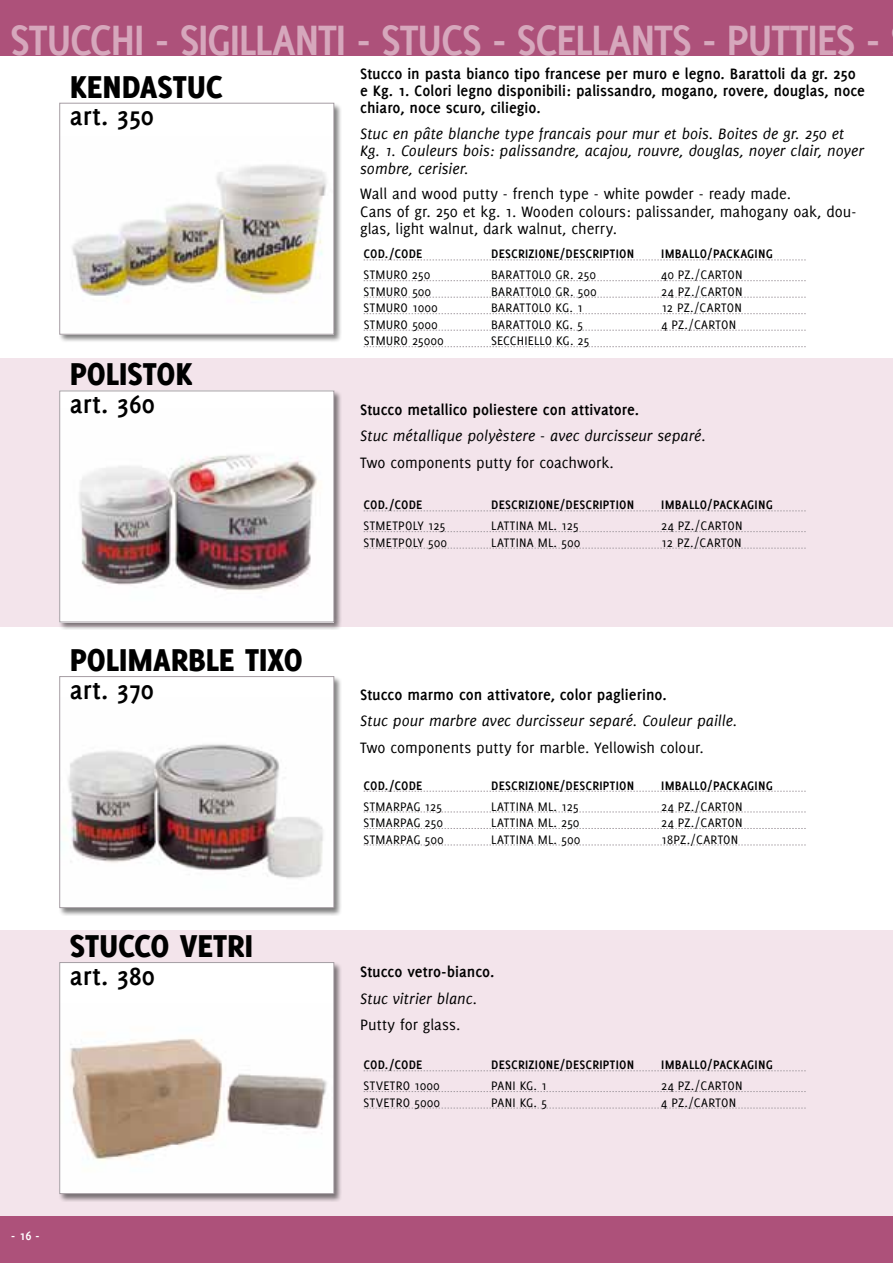
<style>
.page{position:relative;width:893px;height:1263px;background:#fff}
.page>*{position:absolute;margin:0;border:0;box-sizing:border-box;transform-origin:0 0}
.t1{font:700 46.5px "Delicious";letter-spacing:-.04em;color:#d6a7bc}
.t2{font:800 34.65px "Delicious";color:#000}
.t3{font:700 27.75px "Delicious";color:#000}
.t4{font:italic 16.5px/26.5px "Delicious";color:#000}
.t5{font:700 16.5px/17.2px "Delicious";color:#000}
.t6{font:16.5px/17.2px "Delicious";color:#000}
.t7{font:13.5px "Delicious";letter-spacing:.015em;color:#000}
.t8{font:700 13.5px "Delicious";letter-spacing:.015em;color:#000}
.t9{font:13.5px "Delicious";letter-spacing:.035em;color:#000}
.t10{font:700 13.5px "Delicious";color:#fff}
.s1{font-weight:700;font-style:normal}
.s2{font-style:normal}
.s3{font-weight:400;font-style:italic}
.s4{font-weight:400}
</style>
<div class="page">
<hr style="left:892px;top:72px;width:1px;height:269px;background:#f3e4eb">
<div style="left:0;top:358px;width:893px;height:269px;background:#f3e4eb"></div>
<hr style="left:892px;top:644px;width:1px;height:269px;background:#f3e4eb">
<div style="left:0;top:930px;width:893px;height:286px;background:#f3e4eb"></div>
<div style="left:0;top:1216px;width:893px;height:47px;background:#ad517a"></div>
<div style="left:0;top:0;width:893px;height:55px;background:#ad517a"></div>
<div style="left:58px;top:102px;width:284px;height:241px;background:#000;opacity:.5"></div>
<div style="left:60px;top:103px;width:274px;height:231px;background:#fff"></div>
<img style="left:72px;top:165px;width:255px;height:135px">
<div style="left:60px;top:103px;width:274px;height:231px;border:1px solid #a59da3"></div>
<div style="left:58px;top:389px;width:284px;height:241px;background:#000;opacity:.5"></div>
<div style="left:60px;top:391px;width:274px;height:231px;background:#fff"></div>
<img style="left:79px;top:455px;width:238px;height:136px">
<div style="left:60px;top:391px;width:274px;height:231px;border:1px solid #a59da3"></div>
<div style="left:58px;top:961px;width:284px;height:241px;background:#000;opacity:.5"></div>
<div style="left:60px;top:962px;width:274px;height:231px;background:#fff"></div>
<img style="left:69px;top:1039px;width:258px;height:122px">
<div style="left:60px;top:962px;width:274px;height:232px;border:1px solid #a59da3"></div>
<div style="left:58px;top:675px;width:284px;height:241px;background:#000;opacity:.5"></div>
<div style="left:60px;top:676px;width:274px;height:232px;background:#fff"></div>
<img style="left:68px;top:744px;width:255px;height:135px">
<div style="left:60px;top:676px;width:274px;height:232px;border:1px solid #a59da3"></div>
<svg style="left:364px;top:260px;width:442px;height:1px"></svg>
<svg style="left:364px;top:280px;width:442px;height:1px"></svg>
<svg style="left:364px;top:297px;width:442px;height:1px"></svg>
<svg style="left:364px;top:313px;width:442px;height:1px"></svg>
<svg style="left:364px;top:330px;width:442px;height:1px"></svg>
<svg style="left:364px;top:346px;width:442px;height:1px"></svg>
<svg style="left:364px;top:511px;width:442px;height:1px"></svg>
<svg style="left:364px;top:531px;width:442px;height:1px"></svg>
<svg style="left:364px;top:548px;width:442px;height:1px"></svg>
<svg style="left:364px;top:1070px;width:442px;height:1px"></svg>
<svg style="left:364px;top:1091px;width:442px;height:1px"></svg>
<svg style="left:364px;top:1108px;width:442px;height:1px"></svg>
<svg style="left:364px;top:791px;width:442px;height:1px"></svg>
<svg style="left:364px;top:812px;width:442px;height:1px"></svg>
<svg style="left:364px;top:828px;width:442px;height:1px"></svg>
<svg style="left:364px;top:845px;width:442px;height:1px"></svg>
<p class="t1" style="left:10px;top:13px;width:871px">STUCCHI - SIGILLANTI - STUCS - SCELLANTS - PUTTIES -</p>
<p class="t2" style="left:70px;top:66px;width:155px">KENDASTUC</p>
<p class="t3" style="left:70px;top:100px;width:85px">art. 350</p>
<p class="t5" style="left:360px;top:65px;width:506px">Stucco in pasta bianco tipo francese per muro e legno. Barattoli da gr. 250 e Kg. 1. Colori legno disponibili: palissandro, mogano, rovere, douglas, noce chiaro, noce scuro, ciliegio.</p>
<p class="t4" style="left:360px;top:125px;width:505px;line-height:17.2px">Stuc en pâte blanche type francais pour mur et bois. Boites de gr. 250 et<br>Kg. 1. Couleurs bois: palissandre, acajou, rouvre, douglas, noyer clair, noyer sombre, cerisier.</p>
<p class="t6" style="left:360px;top:185px;width:498px">Wall and wood putty - french type - white powder - ready made.<br>Cans of gr. 250 et kg. 1. Wooden colours: palissander, mahogany oak, dou&shy;glas, light walnut, dark walnut, cherry.</p>
<p class="t2" style="left:70px;top:354px;width:124px">POLISTOK</p>
<p class="t3" style="left:70px;top:388px;width:86px">art. 360</p>
<p class="t2" style="left:70px;top:640px;width:234px">POLIMARBLE TIXO</p>
<p class="t3" style="left:70px;top:674px;width:85px">art. 370</p>
<p class="t2" style="left:70px;top:926px;width:185px">STUCCO VETRI</p>
<p class="t3" style="left:70px;top:960px;width:86px">art. 380</p>
<p class="t10" style="left:11px;top:1228px;width:30px">- 16 -</p>
<p class="t8" style="left:364px;top:246px;width:60px">COD./COD E</p>
<p class="t8" style="left:491px;top:246px;width:145px">DESCRIZIO NE/DESCRIPTIO N</p>
<p class="t8" style="left:661px;top:246px;width:113px">I MBALLO/PACKAGING</p>
<p class="t7" style="left:364px;top:267px;width:68px">STMURO 250</p>
<p class="t7" style="left:491px;top:267px;width:106px">BARATTOLO GR. 250</p>
<p class="t7" style="left:661px;top:267px;width:83px">40 PZ./CARTON</p>
<p class="t7" style="left:364px;top:284px;width:69px">STMURO 500</p>
<p class="t7" style="left:491px;top:284px;width:107px">BARATTOLO GR. 500</p>
<p class="t7" style="left:661px;top:284px;width:83px">24 PZ./CARTON</p>
<p class="t7" style="left:364px;top:300px;width:75px">STMURO 1000</p>
<p class="t7" style="left:491px;top:300px;width:93px">BARATTOLO KG. 1</p>
<p class="t7" style="left:661px;top:300px;width:82px">12 PZ./CARTON</p>
<p class="t7" style="left:364px;top:317px;width:76px">STMURO 5000</p>
<p class="t7" style="left:491px;top:317px;width:93px">BARATTOLO KG. 5</p>
<p class="t7" style="left:661px;top:317px;width:76px">4 PZ./CARTON</p>
<p class="t7" style="left:364px;top:333px;width:81px">STMURO 25000</p>
<p class="t7" style="left:491px;top:333px;width:100px">SECCHIELLO KG. 25</p>
<p class="t4" style="left:360px;top:396px;width:347px"><span class="s1">Stucco metallico poliestere con attivatore.<br></span>Stuc métallique polyèstere - avec durcisseur separé.<br><span class="s2">Two components putty for coachwork.</span></p>
<p class="t8" style="left:364px;top:497px;width:60px">COD./COD E</p>
<p class="t8" style="left:491px;top:497px;width:145px">DESCRIZIO NE/DESCRIPTIO N</p>
<p class="t8" style="left:661px;top:497px;width:113px">I MBALLO/PACKAGING</p>
<p class="t7" style="left:364px;top:518px;width:83px">STMETPOLY 125</p>
<p class="t7" style="left:491px;top:518px;width:89px">LATTINA ML. 125</p>
<p class="t7" style="left:661px;top:518px;width:83px">24 PZ./CARTON</p>
<p class="t7" style="left:364px;top:535px;width:85px">STMETPOLY 500</p>
<p class="t7" style="left:491px;top:535px;width:90px">LATTINA ML. 500</p>
<p class="t7" style="left:661px;top:535px;width:82px">12 PZ./CARTON</p>
<p class="t4" style="left:360px;top:681px;width:379px"><span class="s1">Stucco marmo con attivatore, color paglierino.<br></span>Stuc pour marbre avec durcisseur separé. Couleur paille.<br><span class="s2">Two components putty for marble. Yellowish colour.</span></p>
<p class="t8" style="left:364px;top:778px;width:60px">COD./COD E</p>
<p class="t8" style="left:491px;top:778px;width:145px">DESCRIZIO NE/DESCRIPTIO N</p>
<p class="t8" style="left:661px;top:778px;width:113px">I MBALLO/PACKAGING</p>
<p class="t7" style="left:364px;top:798px;width:80px">STMARPAG 125</p>
<p class="t7" style="left:491px;top:798px;width:89px">LATTINA ML. 125</p>
<p class="t7" style="left:661px;top:798px;width:83px">24 PZ./CARTON</p>
<p class="t7" style="left:364px;top:815px;width:81px">STMARPAG 250</p>
<p class="t7" style="left:491px;top:815px;width:90px">LATTINA ML. 250</p>
<p class="t7" style="left:661px;top:815px;width:83px">24 PZ./CARTON</p>
<p class="t7" style="left:364px;top:831px;width:81px">STMARPAG 500</p>
<p class="t7" style="left:491px;top:831px;width:90px">LATTINA ML. 500</p>
<p class="t7" style="left:661px;top:831px;width:79px">18PZ./CARTON</p>
<p class="t5" style="left:360px;top:958px;width:136px;line-height:26.5px">Stucco vetro-bianco.<br><span class="s3">Stuc vitrier blanc.<br></span><span class="s4">Putty for glass.</span></p>
<p class="t8" style="left:364px;top:1057px;width:60px">COD./COD E</p>
<p class="t8" style="left:491px;top:1057px;width:145px">DESCRIZIO NE/DESCRIPTIO N</p>
<p class="t8" style="left:661px;top:1057px;width:113px">I MBALLO/PACKAGING</p>
<p class="t9" style="left:364px;top:1078px;width:77px">STVETRO 1000</p>
<p class="t7" style="left:491px;top:1078px;width:57px">PANI KG. 1</p>
<p class="t7" style="left:661px;top:1078px;width:83px">24 PZ./CARTON</p>
<p class="t9" style="left:364px;top:1094px;width:78px">STVETRO 5000</p>
<p class="t7" style="left:491px;top:1094px;width:57px">PANI KG. 5</p>
<p class="t7" style="left:661px;top:1094px;width:76px">4 PZ./CARTON</p>
</div>
